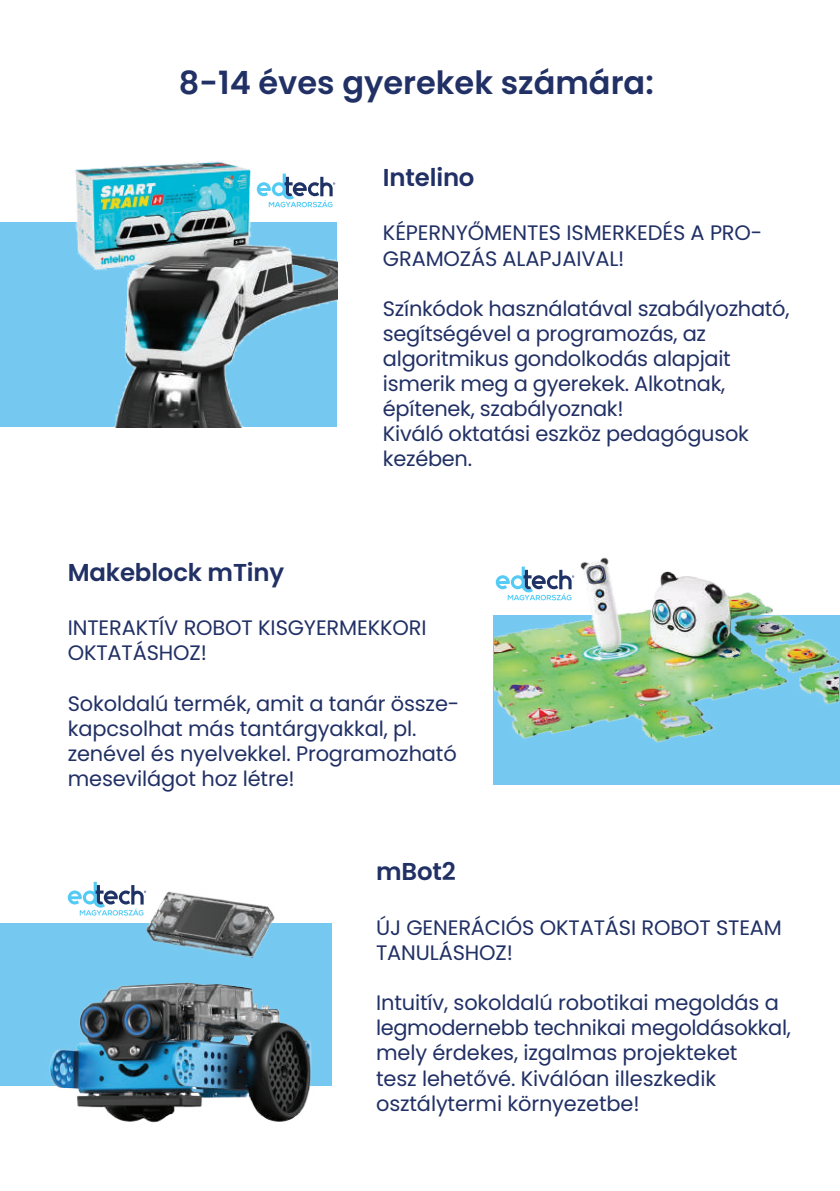
<style>
.page{position:relative;width:840px;height:1191px;background:#fff}
.page>*{position:absolute;margin:0;border:0;box-sizing:border-box;transform-origin:0 0}
.t1{font:600 32px "Poppins";color:#213065}
.t2{font:600 24.4px "Poppins";letter-spacing:-.005em;color:#213065}
.t3{font:21px/25.2px "Poppins";letter-spacing:-.005em;color:#213065}
</style>
<div class="page">
<div style="left:0;top:222px;width:337px;height:205px;background:#75c9f1"></div>
<div style="left:0;top:923px;width:331px;height:162px;background:#75c9f1"></div>
<img style="left:75px;top:161px;width:262px;height:266px">
<img style="left:45px;top:882px;width:276px;height:241px">
<img style="left:494px;top:557px;width:344px;height:228px">
<h1 class="t1" style="left:179px;top:65px;width:476px">8-14 éves gyerekek számára:</h1>
<p class="t2" style="left:383px;top:163px;width:93px">Intelino</p>
<p class="t3" style="left:383px;top:220px;width:381px">KÉPERNYŐMENTES ISMERKEDÉS A PRO-<br>GRAMOZÁS ALAPJAIVAL!</p>
<p class="t3" style="left:383px;top:296px;width:408px">Színkódok használatával szabályozható, segítségével a programozás, az algoritmikus gondolkodás alapjait ismerik meg a gyerekek. Alkotnak, építenek, szabályoznak!<br>Kiváló oktatási eszköz pedagógusok kezében.</p>
<p class="t2" style="left:68px;top:558px;width:218px">Makeblock mTiny</p>
<p class="t3" style="left:68px;top:615px;width:360px">INTERAKTÍV ROBOT KISGYERMEKKORI<br>OKTATÁSHOZ!</p>
<p class="t3" style="left:68px;top:691px;width:393px">Sokoldalú termék, amit a tanár össze&shy;kapcsolhat más tantárgyakkal, pl. zenével és nyelvekkel. Programozható mesevilágot hoz létre!</p>
<p class="t2" style="left:376px;top:857px;width:81px">mBot2</p>
<p class="t3" style="left:376px;top:915px;width:407px">ÚJ GENERÁCIÓS OKTATÁSI ROBOT STEAM<br>TANULÁSHOZ!</p>
<p class="t3" style="left:376px;top:990px;width:416px">Intuitív, sokoldalú robotikai megoldás a legmodernebb technikai megoldásokkal, mely érdekes, izgalmas projekteket<br>tesz lehetővé. Kiválóan illeszkedik osztálytermi környezetbe!</p>
</div>
